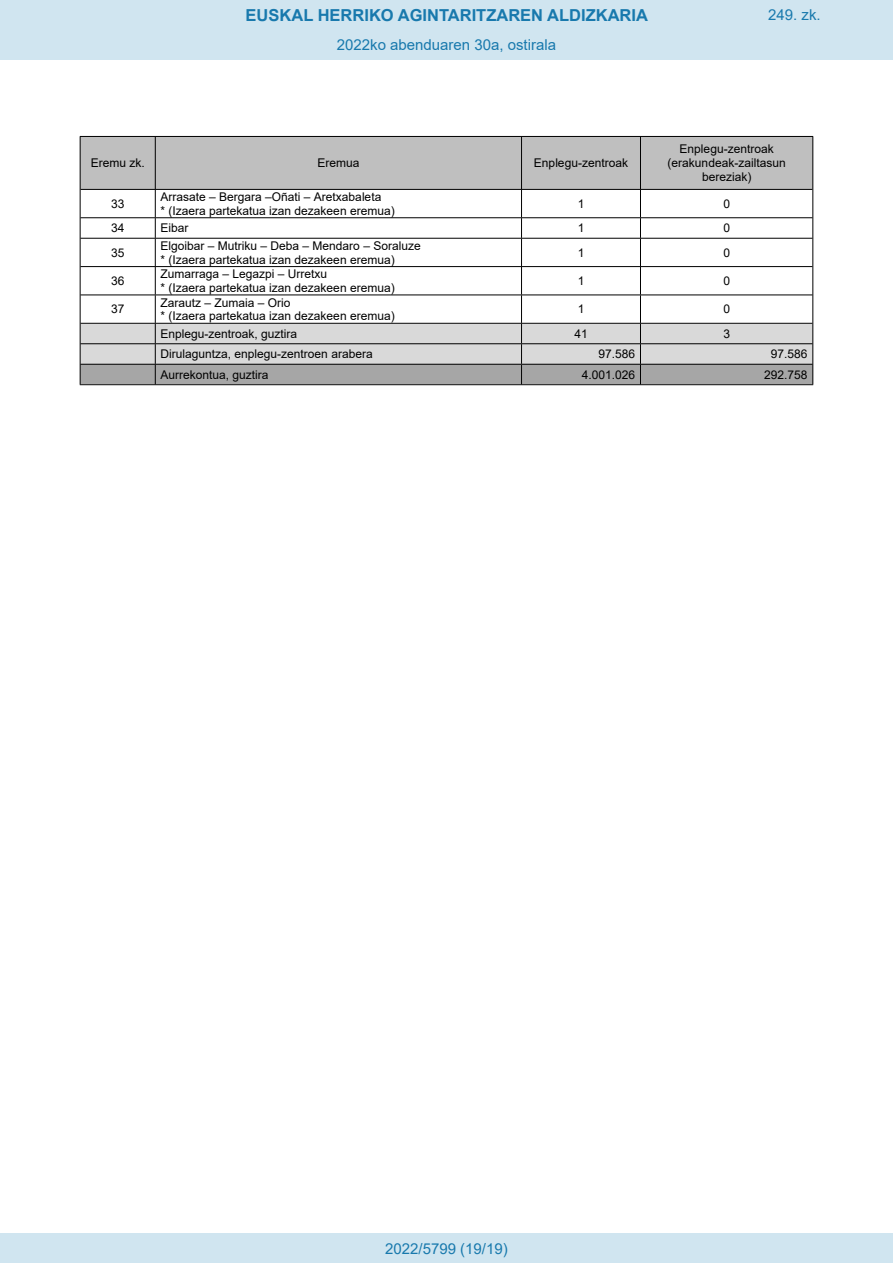
<style>
.page{position:relative;width:893px;height:1263px;background:#fff}
.page>*{position:absolute;margin:0;border:0;box-sizing:border-box;transform-origin:0 0}
.t1{font:700 16.5px "Arial";color:#1879ad}
.Paginacion_Centro{font:15px "Arial";color:#1879ad}
.t2{font:12px/13.8px "Arial";color:#000}
</style>
<div class="page">
<div style="left:81px;top:137px;width:74px;height:52px;background:#bfbfbf"></div>
<div style="left:156px;top:137px;width:365px;height:52px;background:#bfbfbf"></div>
<div style="left:522px;top:137px;width:118px;height:52px;background:#bfbfbf"></div>
<div style="left:641px;top:137px;width:171px;height:52px;background:#bfbfbf"></div>
<div style="left:81px;top:324px;width:74px;height:19px;background:#d9d9d9"></div>
<div style="left:156px;top:324px;width:365px;height:19px;background:#d9d9d9"></div>
<div style="left:522px;top:324px;width:118px;height:19px;background:#d9d9d9"></div>
<div style="left:641px;top:324px;width:171px;height:19px;background:#d9d9d9"></div>
<div style="left:81px;top:344px;width:74px;height:20px;background:#d9d9d9"></div>
<div style="left:156px;top:344px;width:365px;height:20px;background:#d9d9d9"></div>
<div style="left:522px;top:344px;width:118px;height:20px;background:#d9d9d9"></div>
<div style="left:641px;top:344px;width:171px;height:20px;background:#d9d9d9"></div>
<div style="left:81px;top:365px;width:74px;height:19px;background:#a6a6a6"></div>
<div style="left:156px;top:365px;width:365px;height:19px;background:#a6a6a6"></div>
<div style="left:522px;top:365px;width:118px;height:19px;background:#a6a6a6"></div>
<div style="left:641px;top:365px;width:171px;height:19px;background:#a6a6a6"></div>
<hr style="left:80px;top:137px;width:1px;height:247px;background:#000">
<hr style="left:155px;top:137px;width:1px;height:52px;background:#000">
<svg style="left:155px;top:190px;width:1px;height:194px"></svg>
<hr style="left:521px;top:137px;width:1px;height:52px;background:#000">
<svg style="left:521px;top:190px;width:1px;height:194px"></svg>
<hr style="left:640px;top:137px;width:1px;height:52px;background:#000">
<svg style="left:640px;top:190px;width:1px;height:194px"></svg>
<hr style="left:812px;top:137px;width:1px;height:247px;background:#000">
<hr style="left:80px;top:136px;width:733px;height:1px;background:#000">
<hr style="left:81px;top:189px;width:731px;height:1px;background:#000">
<hr style="left:81px;top:217px;width:731px;height:1px;background:#000">
<hr style="left:81px;top:238px;width:731px;height:1px;background:#000">
<hr style="left:81px;top:266px;width:731px;height:1px;background:#000">
<hr style="left:81px;top:295px;width:731px;height:1px;background:#000">
<hr style="left:81px;top:323px;width:731px;height:1px;background:#000">
<hr style="left:81px;top:343px;width:731px;height:1px;background:#000">
<hr style="left:81px;top:364px;width:731px;height:1px;background:#000">
<hr style="left:80px;top:384px;width:733px;height:1px;background:#000">
<div style="left:0;top:0;width:893px;height:60px;background:#d0e5f0"></div>
<div style="left:0;top:1233px;width:893px;height:30px;background:#d0e5f0"></div>
<h1 class="t1" style="left:246px;top:3px;width:404px">EUSKAL HERRIKO AGINTARITZAREN ALDIZKARIA</h1>
<p class="Paginacion_Centro" style="left:768px;top:5px;width:54px">249. zk.</p>
<p class="Paginacion_Centro" style="left:337px;top:35px;width:221px">2022ko abenduaren 30a, ostirala</p>
<p class="t2" style="left:91px;top:156px;width:56px">Eremu zk.</p>
<p class="t2" style="left:317px;top:156px;width:44px">Eremua</p>
<p class="t2" style="left:534px;top:156px;width:96px">Enplegu-zentroak</p>
<p class="t2" style="left:668px;top:142px;width:120px;text-align:center">Enplegu-zentroak (erakundeak-zailtasun bereziak)</p>
<p class="t2" style="left:111px;top:197px;width:15px">33</p>
<p class="t2" style="left:161px;top:190px;width:236px">Arrasate – Bergara –Oñati – Aretxabaleta<br>* (Izaera partekatua izan dezakeen eremua)</p>
<p class="t2" style="left:578px;top:197px;width:8px">1</p>
<p class="t2" style="left:723px;top:197px;width:8px">0</p>
<p class="t2" style="left:111px;top:221px;width:15px">34</p>
<p class="t2" style="left:161px;top:221px;width:30px">Eibar</p>
<p class="t2" style="left:578px;top:221px;width:8px">1</p>
<p class="t2" style="left:723px;top:221px;width:8px">0</p>
<p class="t2" style="left:111px;top:246px;width:15px">35</p>
<p class="t2" style="left:161px;top:239px;width:262px">Elgoibar – Mutriku – Deba – Mendaro – Soraluze * (Izaera partekatua izan dezakeen eremua)</p>
<p class="t2" style="left:578px;top:246px;width:8px">1</p>
<p class="t2" style="left:723px;top:246px;width:8px">0</p>
<p class="t2" style="left:111px;top:274px;width:15px">36</p>
<p class="t2" style="left:161px;top:267px;width:236px">Zumarraga – Legazpi – Urretxu<br>* (Izaera partekatua izan dezakeen eremua)</p>
<p class="t2" style="left:578px;top:274px;width:8px">1</p>
<p class="t2" style="left:723px;top:274px;width:8px">0</p>
<p class="t2" style="left:111px;top:302px;width:15px">37</p>
<p class="t2" style="left:161px;top:295px;width:236px">Zarautz – Zumaia – Orio<br>* (Izaera partekatua izan dezakeen eremua)</p>
<p class="t2" style="left:578px;top:302px;width:8px">1</p>
<p class="t2" style="left:723px;top:302px;width:8px">0</p>
<p class="t2" style="left:161px;top:327px;width:138px">Enplegu-zentroak, guztira</p>
<p class="t2" style="left:574px;top:327px;width:15px">41</p>
<p class="t2" style="left:723px;top:327px;width:8px">3</p>
<p class="t2" style="left:161px;top:347px;width:214px">Dirulaguntza, enplegu-zentroen arabera</p>
<p class="t2" style="left:598px;top:347px;width:38px">97.586</p>
<p class="t2" style="left:771px;top:347px;width:38px">97.586</p>
<p class="t2" style="left:161px;top:368px;width:110px">Aurrekontua, guztira</p>
<p class="t2" style="left:582px;top:368px;width:55px">4.001.026</p>
<p class="t2" style="left:764px;top:368px;width:45px">292.758</p>
<p class="Paginacion_Centro" style="left:385px;top:1238px;width:124px">2022/5799 (19/19)</p>
</div>
